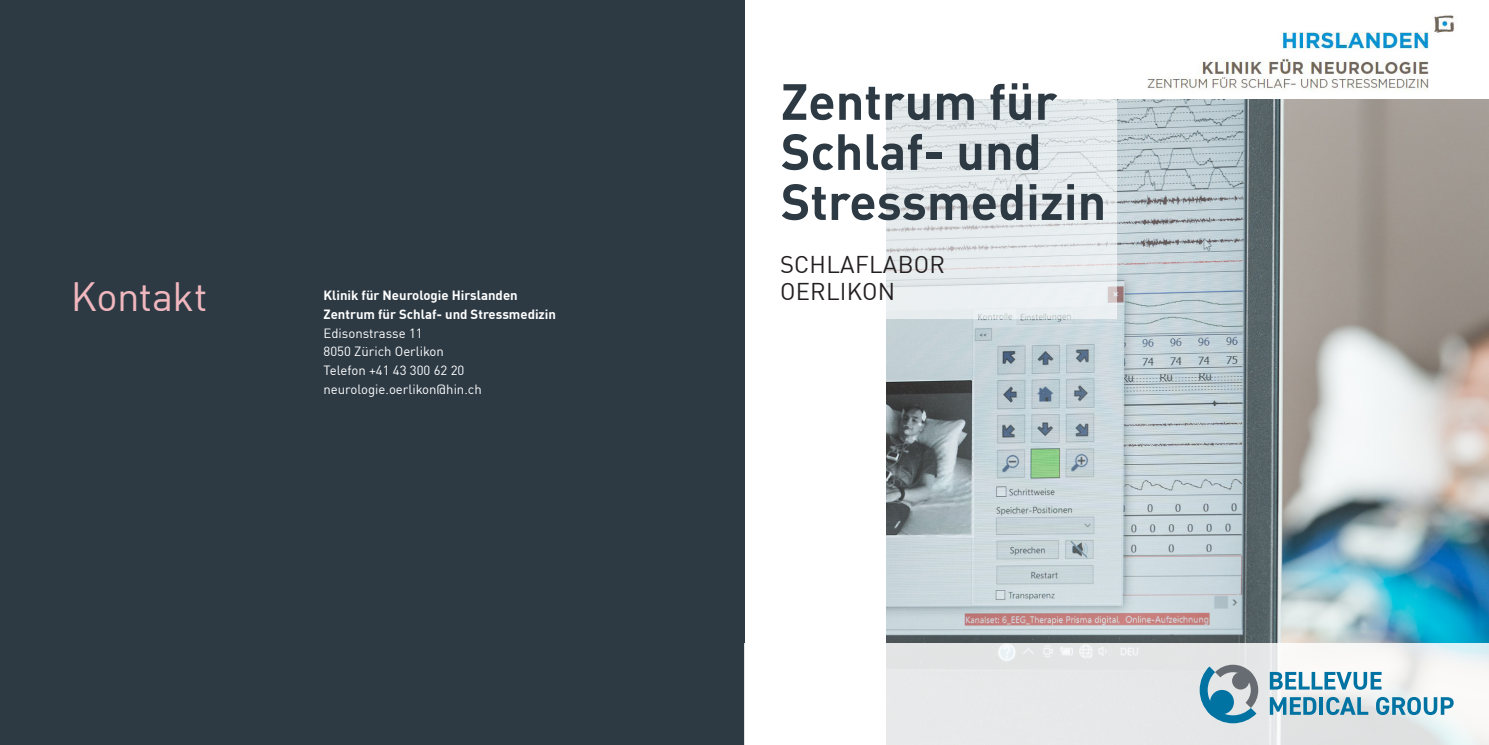
<style>
.page{position:relative;width:1489px;height:745px;background:#fff}
.page>*{position:absolute;margin:0;border:0;box-sizing:border-box;transform-origin:0 0}
.t1{font:700 50px/50px "DINOT";color:#2d3a44}
.t2{font:40px "DINOT";letter-spacing:-.015em;color:#f1b7be}
.t3{font:23.75px/27.5px "DINOT";letter-spacing:.01em;color:#231f20}
.t4{font:13.12px/18.8px "DINOT";color:#fff}
.t5{font:700 13.12px/18.8px "DINOT";color:#fff}
</style>
<div class="page">
<div style="left:0;top:0;width:744px;height:744px;background:#2d3a44"></div>
<img style="left:886px;top:99px;width:602px;height:544px">
<svg style="left:886px;top:99px;width:230px;height:220px;background:#e3e8ea"></svg>
<svg style="left:1147px;top:99px;width:310px;height:4px"></svg>
<img style="left:1147px;top:15px;width:307px;height:75px">
<svg style="left:744px;top:643px;width:744px;height:101px;fill:#e8e9ea"></svg>
<svg style="left:1199px;top:664px;width:59px;height:58px;background:#93b3c0"></svg>
<svg style="left:1269px;top:671px;width:112px;height:18px"></svg>
<svg style="left:1269px;top:696px;width:47px;height:18px"></svg>
<hr style="left:1319px;top:696px;width:3px;height:18px;background:#0073a3">
<svg style="left:1326px;top:696px;width:42px;height:18px"></svg>
<svg style="left:1375px;top:696px;width:78px;height:18px"></svg>
<div style="left:1231px;top:671px;width:18px;height:18px;background:#676c72;border-radius:50%"></div>
<div style="left:1209px;top:689px;width:24px;height:24px;background:#0073a3;border-radius:50%"></div>
<h2 class="t2" style="left:71px;top:266px;width:138px">Kontakt</h2>
<p class="t5" style="left:323px;top:284px;width:234px">Klinik für Neurologie Hirslanden<br>Zentrum für Schlaf- und Stressmedizin</p>
<p class="t4" style="left:323px;top:322px;width:160px">Edisonstrasse 11<br>8050 Zürich Oerlikon<br>Telefon +41 43 300 62 20 neurologie.oerlikon@hin.ch</p>
<h1 class="t1" style="left:780px;top:72px;width:327px">Zentrum für<br>Schlaf- und<br>Stressmedizin</h1>
<h3 class="t3" style="left:780px;top:248px;width:166px">SCHLAFLABOR<br>OERLIKON</h3>
</div>
